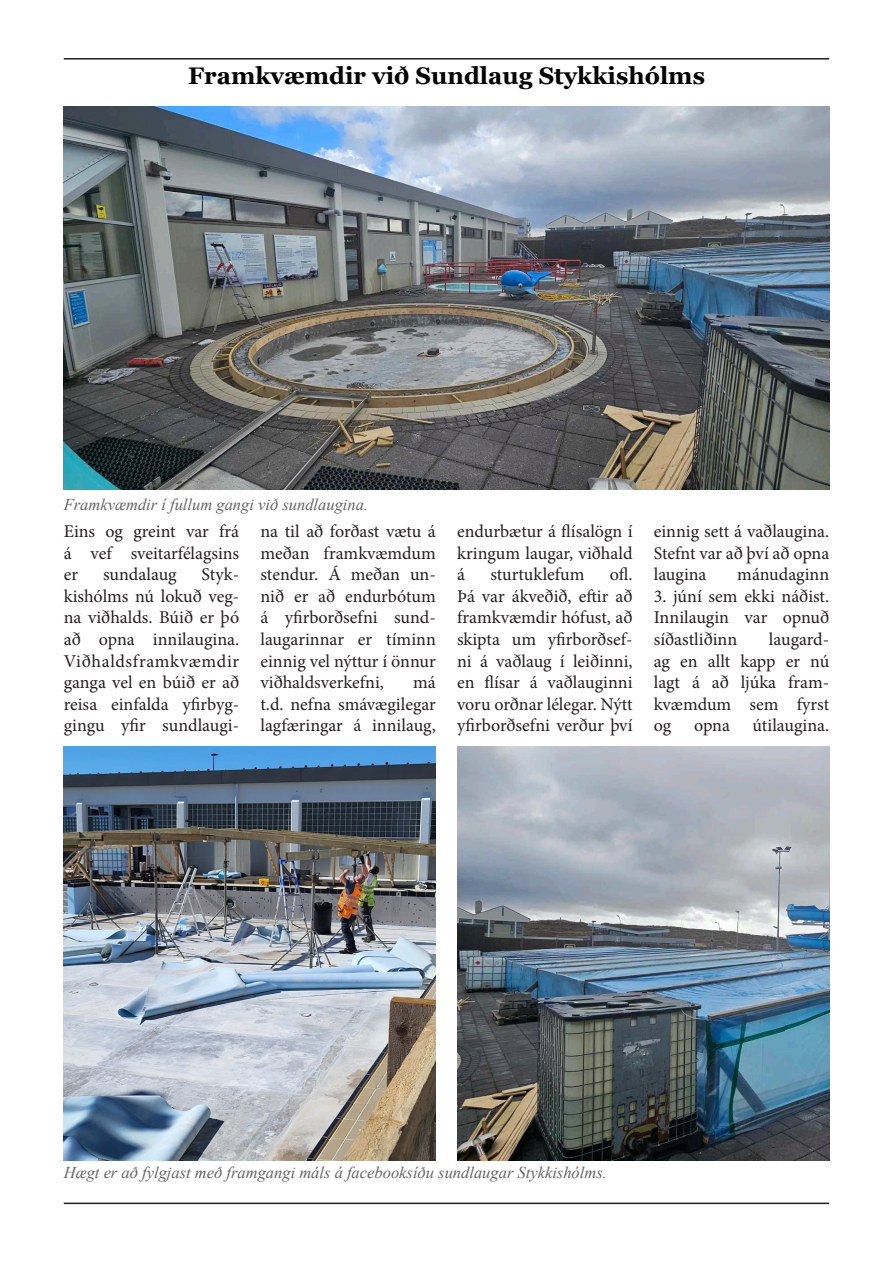
<style>
.page{position:relative;width:893px;height:1263px;background:#fff}
.page>*{position:absolute;margin:0;border:0;box-sizing:border-box;transform-origin:0 0}
.Side_bar{font:700 24px "Georgia";color:#000}
.t1{font:18px/21.6px "Minion Pro";color:#231f20;text-align:justify}
.t2{font:italic 16.5px "Times New Roman";color:#636366}
</style>
<div class="page">
<hr style="left:64px;top:1202px;width:765px;height:2px;background:#231f20">
<hr style="left:64px;top:58px;width:765px;height:2px;background:#231f20">
<img style="left:64px;top:106px;width:765px;height:384px">
<img style="left:64px;top:746px;width:372px;height:415px">
<img style="left:457px;top:746px;width:372px;height:415px">
<p class="Side_bar" style="left:188px;top:61px;width:518px">Framkvæmdir við Sundlaug Stykkishólms</p>
<p class="t2" style="left:64px;top:493px;width:306px">Framkvæmdir í fullum gangi við sundlaugina.</p>
<p class="t1" style="left:64px;top:520px;width:177px">Eins og greint var frá á vef sveitarfélagsins er</p>
<p class="t1" style="left:260px;top:520px;width:177px">na til að forðast vætu á meðan framkvæmdum stendur. Á meðan un&shy;nið er að endurbótum á yfirborðsefni sund&shy;laugarinnar er tíminn einnig vel nýttur í önnur viðhaldsverkefni,</p>
<p class="t1" style="left:64px;top:564px;width:177px;text-indent:138px">Styk&shy;kishólms nú lokuð veg&shy;na viðhalds. Búið er þó að opna innilaugina.</p>
<p class="t1" style="left:64px;top:650px;width:177px">Viðhaldsframkvæmdir ganga vel en búið er að reisa einfalda yfirbyg&shy;gingu yfir sundlaugi-</p>
<p class="t1" style="left:103px;top:564px;width:75px">sundalaug</p>
<p class="t1" style="left:260px;top:672px;width:177px;text-indent:153px">má t.d. nefna smávægilegar lagfæringar á innilaug,</p>
<p class="t1" style="left:457px;top:520px;width:177px">endurbætur á flísalögn í kringum laugar, viðhald á</p>
<p class="t1" style="left:490px;top:564px;width:96px">sturtuklefum</p>
<p class="t1" style="left:610px;top:564px;width:24px">ofl.</p>
<p class="t1" style="left:457px;top:585px;width:177px">Þá var ákveðið, eftir að framkvæmdir hófust, að skipta um yfirborðsef&shy;ni á vaðlaug í leiðinni, en flísar á vaðlauginni voru orðnar lélegar. Nýtt yfirborðsefni verður því</p>
<p class="t1" style="left:654px;top:520px;width:177px">einnig sett á vaðlaugina.</p>
<p class="t1" style="left:654px;top:542px;width:177px">Stefnt var að því að opna laugina</p>
<p class="t1" style="left:737px;top:564px;width:93px">mánudaginn</p>
<p class="t1" style="left:654px;top:585px;width:177px">3. júní sem ekki náðist.<br>Innilaugin var opnuð síðastliðinn</p>
<p class="t1" style="left:654px;top:628px;width:177px;text-indent:115px">laugard&shy;ag en allt kapp er nú lagt á að ljúka fram&shy;kvæmdum sem fyrst og</p>
<p class="t1" style="left:694px;top:715px;width:37px">opna</p>
<p class="t1" style="left:752px;top:715px;width:78px">útilaugina.</p>
<p class="t2" style="left:64px;top:1161px;width:545px">Hægt er að fylgjast með framgangi máls á facebooksíðu sundlaugar Stykkishólms.</p>
</div>
